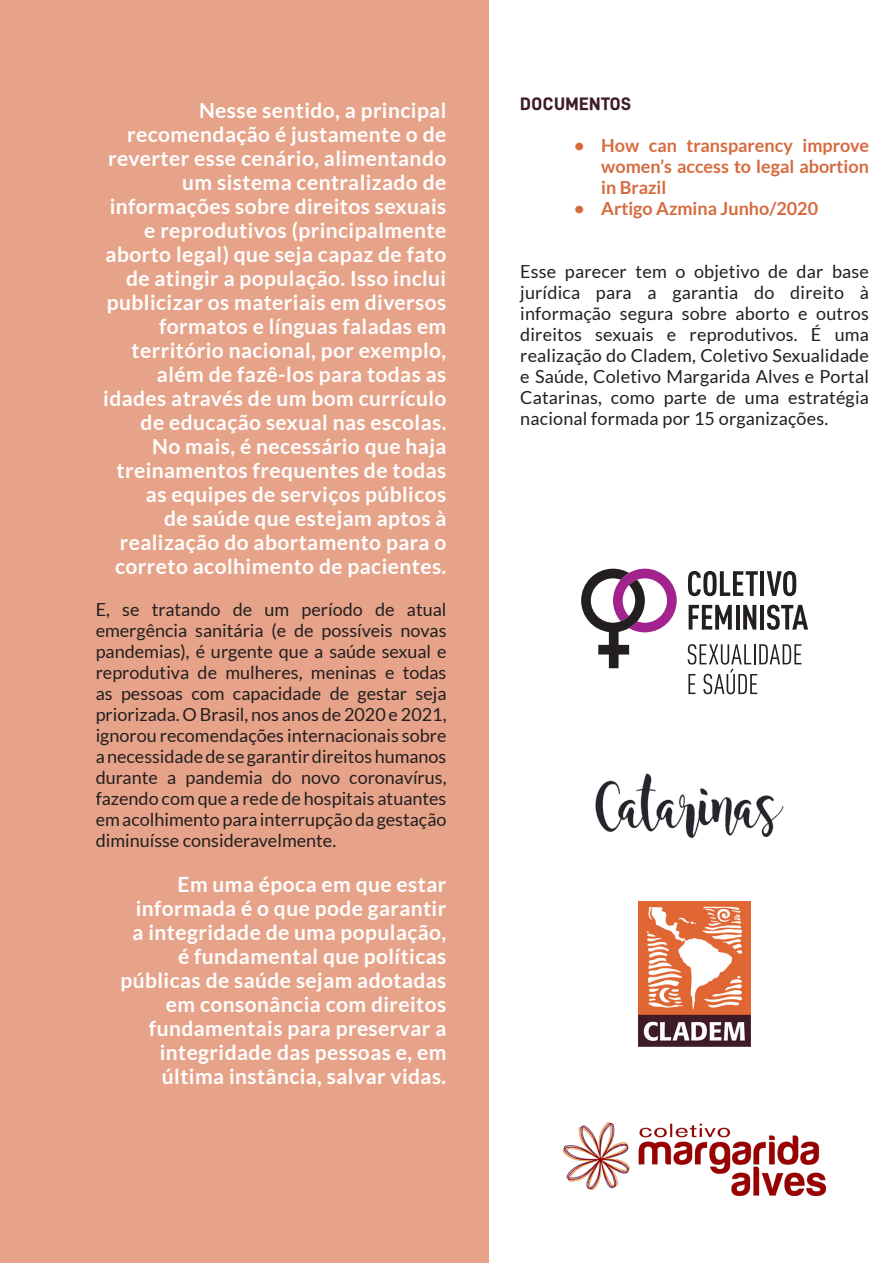
<style>
.page{position:relative;width:893px;height:1263px;background:#fff}
.page>*{position:absolute;margin:0;border:0;box-sizing:border-box;transform-origin:0 0}
.t1{font:700 21px/24px "Lato";letter-spacing:.02em;color:#fff;text-align:right}
.t2{font:18px/21px "Lato";color:#231f20;text-align:justify}
.t3{font:700 18px/21px "Lato";color:#d66a3f;text-align:justify}
.t4{font:700 18px "D DIN PRO Extra";letter-spacing:.025em;color:#3f1b25}
</style>
<div class="page">
<div style="left:0;top:0;width:488px;height:1263px;background:#e6a389"></div>
<img style="left:638px;top:901px;width:113px;height:145px">
<img style="left:595px;top:773px;width:189px;height:65px">
<img style="left:564px;top:1122px;width:261px;height:73px">
<svg style="left:581px;top:569px;width:96px;height:99px"></svg>
<svg style="left:688px;top:571px;width:70px;height:25px"></svg>
<hr style="left:760px;top:571px;width:4px;height:25px;background:#231f20">
<svg style="left:767px;top:571px;width:29px;height:25px"></svg>
<svg style="left:689px;top:605px;width:43px;height:25px"></svg>
<hr style="left:736px;top:605px;width:3px;height:25px;background:#231f20">
<svg style="left:743px;top:605px;width:13px;height:25px"></svg>
<hr style="left:760px;top:605px;width:4px;height:25px;background:#231f20">
<svg style="left:767px;top:605px;width:41px;height:25px"></svg>
<svg style="left:688px;top:644px;width:113px;height:50px"></svg>
<p class="t1" style="left:103px;top:98px;width:345px">Nesse sentido, a principal recomendação é justamente o de reverter esse cenário, alimentando um sistema centralizado de informações sobre direitos sexuais e reprodutivos (principalmente aborto legal) que seja capaz de fato de atingir a população. Isso inclui publicizar os materiais em diversos formatos e línguas faladas em território nacional, por exemplo, além de fazê-los para todas as idades através de um bom currículo de educação sexual nas escolas.<br>No mais, é necessário que haja treinamentos frequentes de todas as equipes de serviços públicos<br>de saúde que estejam aptos à realização do abortamento para o correto acolhimento de pacientes.</p>
<p class="t2" style="left:96px;top:598px;width:352px">E, se tratando de um período de atual emergência sanitária (e de possíveis novas pandemias), é urgente que a saúde sexual e reprodutiva de mulheres, meninas e todas as pessoas com capacidade de gestar seja priorizada. O Brasil, nos anos de 2020 e 2021, ignorou recomendações internacionais sobre a necessidade de se garantir direitos humanos durante a pandemia do novo coronavírus, fazendo com que a rede de hospitais atuantes em acolhimento para interrupção da gestação diminuísse consideravelmente.</p>
<p class="t1" style="left:121px;top:872px;width:327px">Em uma época em que estar informada é o que pode garantir a integridade de uma população, é fundamental que políticas públicas de saúde sejam adotadas em consonância com direitos fundamentais para preservar a integridade das pessoas e, em última instância, salvar vidas.</p>
<p class="t4" style="left:520px;top:94px;width:112px">DOCUMENTOS</p>
<p class="t3" style="left:601px;top:135px;width:269px;text-indent:-27px">• How can transparency improve women’s access to legal abortion in Brazil</p>
<p class="t3" style="left:574px;top:198px;width:245px">• Artigo Azmina Junho/2020</p>
<p class="t2" style="left:520px;top:261px;width:350px">Esse parecer tem o objetivo de dar base jurídica para a garantia do direito à informação segura sobre aborto e outros direitos sexuais e reprodutivos. É uma realização do Cladem, Coletivo Sexualidade e Saúde, Coletivo Margarida Alves e Portal Catarinas, como parte de uma estratégia nacional formada por 15 organizações.</p>
</div>
